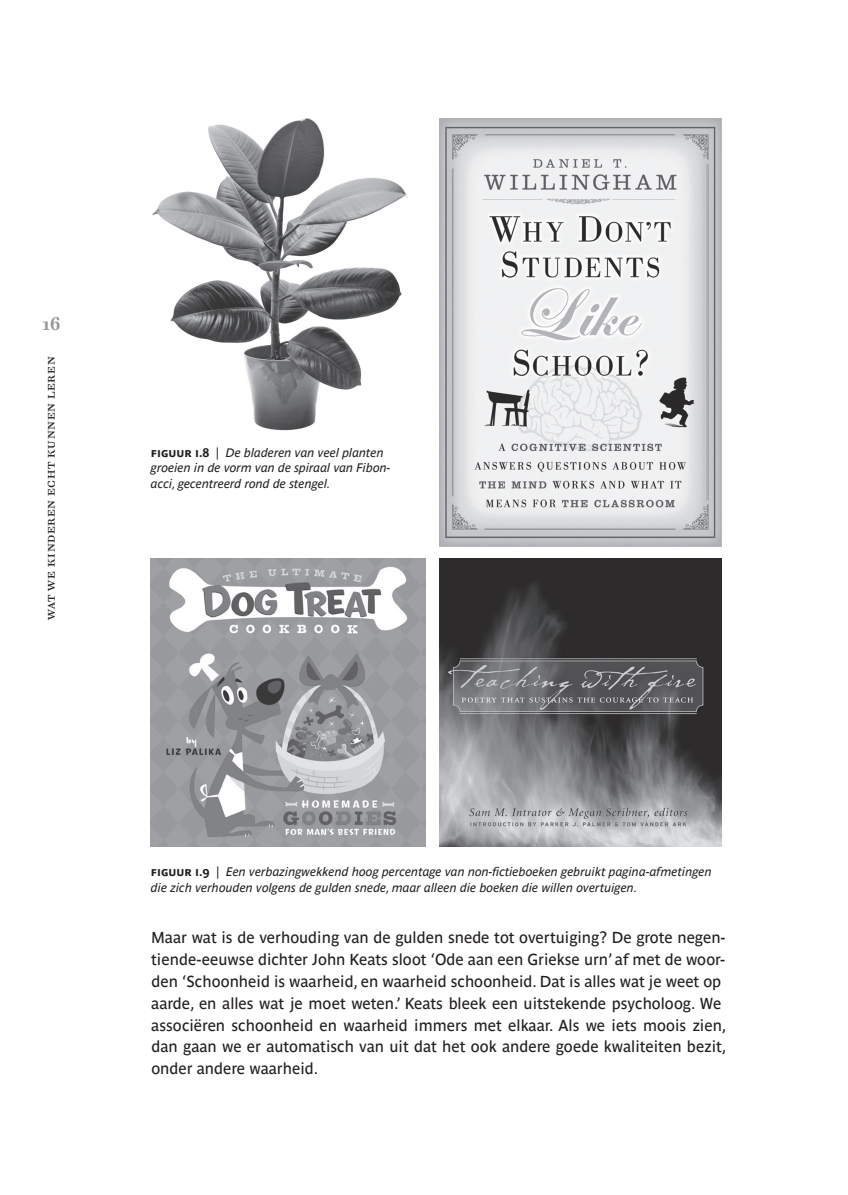
<style>
.page{position:relative;width:848px;height:1195px;background:#fff}
.page>*{position:absolute;margin:0;border:0;box-sizing:border-box;transform-origin:0 0}
.t1{font:700 17.5px "Walbaum 10 Pro";color:#939598}
.t2{font:15.75px/21.9px "Parisine Ptf";color:#231f20}
.t3{font:14px "Walbaum 10 Pro";letter-spacing:.045em;color:#231f20}
.t4{font:italic 12.25px/15.8px "Parisine Ptf";color:#231f20}
.s1{font-weight:700;font-style:normal}
.s2{font-style:normal}
</style>
<div class="page">
<img style="left:152px;top:119px;width:256px;height:311px">
<img style="left:151px;top:559px;width:274px;height:287px">
<img style="left:439px;top:559px;width:282px;height:287px">
<img style="left:439px;top:119px;width:282px;height:427px">
<p class="t1" style="left:43px;top:312px;width:20px">16</p>
<p class="t3" style="left:40px;top:619px;width:265px;rotate:-90deg">wat we kinderen echt kunnen leren</p>
<p class="t4" style="left:151px;top:443px;width:241px"><span class="s1">figuur i.8</span> <span class="s2">|</span> De bladeren van veel planten groeien in de vorm van de spiraal van Fibon&shy;acci, gecentreerd rond de stengel.</p>
<p class="t4" style="left:151px;top:863px;width:562px"><span class="s1">figuur I .9</span> <span class="s2">|</span> Een verbazingwekkend hoog percentage van non-fictieboeken gebruikt pagina-afmetingen die zich verhouden volgens de gulden snede, maar alleen die boeken die willen overtuigen.</p>
<p class="t2" style="left:151px;top:925px;width:576px">Maar wat is de verhouding van de gulden snede tot overtuiging? De grote negen&shy;tiende-eeuwse dichter John Keats sloot ‘Ode aan een Griekse urn’ af met de woor&shy;den ‘Schoonheid is waarheid, en waarheid schoonheid. Dat is alles wat je weet op aarde, en alles wat je moet weten.’ Keats bleek een uitstekende psycholoog. We associëren schoonheid en waarheid immers met elkaar. Als we iets moois zien, dan gaan we er automatisch van uit dat het ook andere goede kwaliteiten bezit, onder andere waarheid.</p>
</div>
